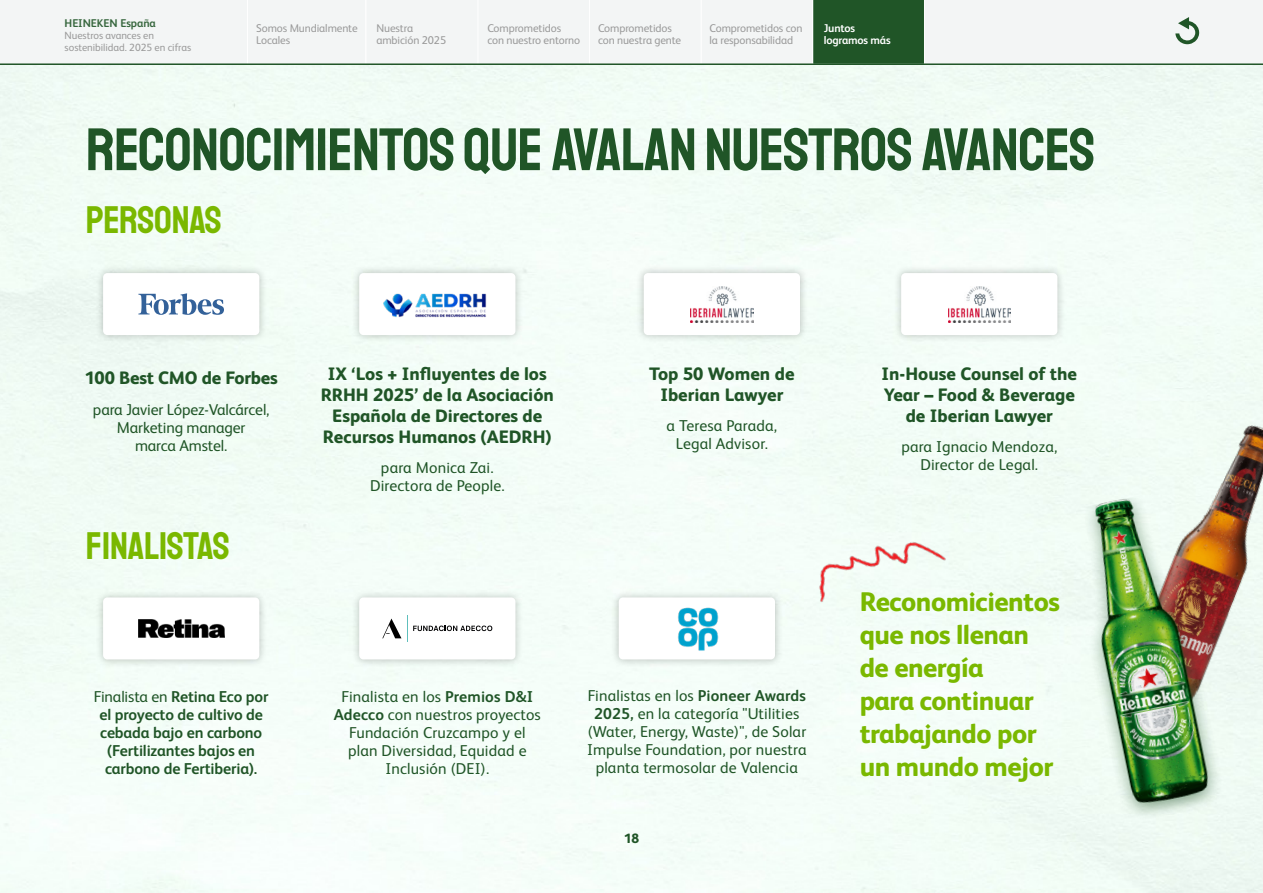
<style>
.page{position:relative;width:1263px;height:893px;background:#fff}
.page>*{position:absolute;margin:0;border:0;box-sizing:border-box;transform-origin:0 0}
.t1{font:60px "Staatliches";letter-spacing:-.01em;color:#205527}
.t2{font:39px "Staatliches";letter-spacing:-.01em;color:#7ab800}
.t3{font:800 27px/33px "HEINEKEN Core";letter-spacing:-.02em;color:#7ab800}
.t4{font:800 18px/21px "HEINEKEN Core";color:#205527;text-align:center}
.t5{font:15.75px/18px "HEINEKEN Core";letter-spacing:.01em;color:#205527;text-align:center}
.t6{font:700 15.75px/18px "HEINEKEN Core";letter-spacing:-.01em;color:#205527;text-align:center}
.t7{font:15.75px/18px "HEINEKEN Core";letter-spacing:-.01em;color:#205527;text-align:center}
.t8{font:800 13.5px "HEINEKEN Core";color:#205527}
.t9{font:11.25px/12px "HEINEKEN Core";letter-spacing:-.01em;color:#9a9a9a}
.t10{font:700 11.25px/12px "HEINEKEN Core";letter-spacing:-.015em;color:#fff}
.t11{font:700 11.25px "HEINEKEN Core";letter-spacing:-.005em;color:#36663d}
.t12{font:10.5px/12px "HEINEKEN Core";letter-spacing:-.005em;color:#9a9a9a}
.s1{font-weight:400}
.s2{font-weight:700}
</style>
<div class="page">
<div style="left:0;top:0;width:1263px;height:63px;background:#f3f5f5"></div>
<div style="left:247px;top:0;width:232px;height:63px;background:#f3f5f5"></div>
<svg style="left:589px;top:0;width:336px;height:63px"></svg>
<hr style="left:0;top:63px;width:1263px;height:2px;background:#205527">
<svg style="left:1175px;top:17px;width:25px;height:27px"></svg>
<div style="left:95px;top:265px;width:173px;height:78px;background:#000;opacity:.25"></div>
<div style="left:103px;top:273px;width:156px;height:62px;background:#fff;border-radius:4px"></div>
<div style="left:95px;top:589px;width:173px;height:78px;background:#000;opacity:.25"></div>
<div style="left:103px;top:597px;width:156px;height:62px;background:#fff;border-radius:4px"></div>
<div style="left:636px;top:265px;width:172px;height:78px;background:#000;opacity:.25"></div>
<div style="left:644px;top:273px;width:156px;height:62px;background:#fff;border-radius:4px"></div>
<div style="left:351px;top:265px;width:173px;height:78px;background:#000;opacity:.25"></div>
<div style="left:359px;top:273px;width:156px;height:62px;background:#fff;border-radius:4px"></div>
<div style="left:351px;top:589px;width:173px;height:78px;background:#000;opacity:.25"></div>
<div style="left:359px;top:597px;width:156px;height:62px;background:#fff;border-radius:4px"></div>
<div style="left:611px;top:589px;width:172px;height:78px;background:#000;opacity:.25"></div>
<div style="left:619px;top:597px;width:156px;height:62px;background:#fff;border-radius:4px"></div>
<div style="left:893px;top:265px;width:173px;height:78px;background:#000;opacity:.25"></div>
<div style="left:901px;top:273px;width:156px;height:62px;background:#fff;border-radius:4px"></div>
<svg style="left:138px;top:293px;width:86px;height:22px"></svg>
<img style="left:383px;top:293px;width:104px;height:25px">
<img style="left:138px;top:619px;width:86px;height:18px">
<img style="left:678px;top:607px;width:41px;height:44px">
<img style="left:691px;top:286px;width:62px;height:36px">
<img style="left:948px;top:286px;width:62px;height:36px">
<svg style="left:382px;top:618px;width:19px;height:20px"></svg>
<svg style="left:407px;top:615px;width:85px;height:27px"></svg>
<img style="left:1109px;top:402px;width:154px;height:80px">
<img style="left:1000px;top:482px;width:263px;height:359px">
<div style="left:789px;top:511px;width:170px;height:111px;background:#f3fdf7"></div>
<p class="t11" style="left:65px;top:15px;width:93px">HEINEKEN España</p>
<p class="t12" style="left:65px;top:29px;width:128px">Nuestros avances en sostenibilidad. 2025 en cifras</p>
<p class="t9" style="left:256px;top:21px;width:103px">Somos Mundialmente<br>Locales</p>
<p class="t9" style="left:487px;top:21px;width:94px">Comprometidos con nuestro entorno</p>
<p class="t9" style="left:598px;top:21px;width:85px">Comprometidos con nuestra gente</p>
<p class="t9" style="left:709px;top:21px;width:95px">Comprometidos con la responsabilidad</p>
<p class="t9" style="left:376px;top:21px;width:71px">Nuestra ambición 2025</p>
<p class="t10" style="left:824px;top:21px;width:68px">Juntos logramos más</p>
<h1 class="t1" style="left:86px;top:110px;width:1011px">RECONOCIMIENTOS QUE AVALAN NUESTROS AVANCES</h1>
<h2 class="t2" style="left:86px;top:194px;width:137px">PERSONAS</h2>
<p class="t4" style="left:85px;top:366px;width:195px">100 Best CMO de Forbes</p>
<p class="t7" style="left:93px;top:399px;width:178px">para Javier López-Valcárcel,<br>Marketing manager<br>marca Amstel.</p>
<h2 class="t2" style="left:86px;top:519px;width:145px">FINALISTAS</h2>
<p class="t4" style="left:321px;top:362px;width:235px">IX ‘Los + Influyentes de los<br>RRHH 2025’ de la Asociación<br>Española de Directores de<br>Recursos Humanos (AEDRH)</p>
<p class="t5" style="left:370px;top:458px;width:136px">para Monica Zai.<br>Directora de People.</p>
<p class="t4" style="left:649px;top:362px;width:147px">Top 50 Women de<br>Iberian Lawyer</p>
<p class="t5" style="left:667px;top:416px;width:112px">a Teresa Parada,<br>Legal Advisor.</p>
<p class="t6" style="left:94px;top:687px;width:176px"><span class="s1">Finalista en</span> Retina Eco por el proyecto de cultivo de cebada bajo en carbono (Fertilizantes bajos en carbono de Fertiberia).</p>
<p class="t5" style="left:334px;top:687px;width:209px">Finalista en los <span class="s2">Premios D&amp;I<br>Adecco</span> con nuestros proyectos<br>Fundación Cruzcampo y el plan Diversidad, Equidad e<br>Inclusión (DEI).</p>
<p class="t5" style="left:587px;top:685px;width:221px">Finalistas en los <span class="s2">Pioneer Awards<br>2025,</span> en la categoría "Utilities (Water, Energy, Waste)", de Solar<br>Impulse Foundation, por nuestra planta termosolar de Valencia</p>
<p class="t8" style="left:624px;top:828px;width:17px">18</p>
<p class="t4" style="left:881px;top:362px;width:197px">In-House Counsel of the<br>Year – Food &amp; Beverage de Iberian Lawyer</p>
<p class="t5" style="left:901px;top:437px;width:157px">para Ignacio Mendoza,<br>Director de Legal.</p>
<h3 class="t3" style="left:860px;top:583px;width:202px">Reconomicientos que nos llenan de energía<br>para continuar trabajando por un mundo mejor</h3>
</div>
